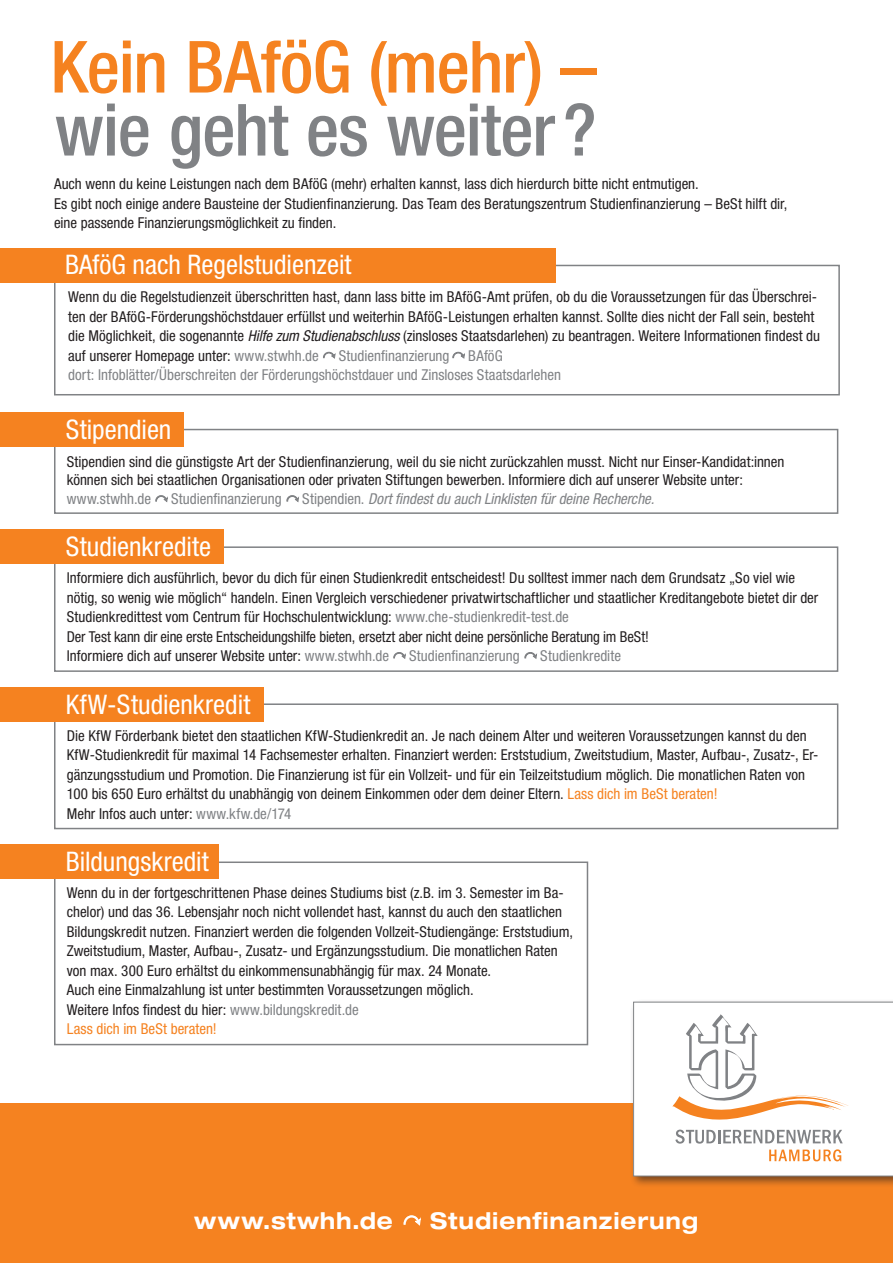
<style>
.page{position:relative;width:893px;height:1263px;background:#fff}
.page>*{position:absolute;margin:0;border:0;box-sizing:border-box;transform-origin:0 0}
.t1{font:500 condensed 72px "Helvetica Neue LT Pro";letter-spacing:-.015em;color:#f58220}
.t2{font:500 condensed 72px "Helvetica Neue LT Pro";letter-spacing:-.015em;color:#808285}
.Fließtext{font:condensed 27px "Helvetica Neue LT Pro";color:#fff}
.t3{font:700 expanded 23.1px "Helvetica Neue LT Pro";letter-spacing:.04em;color:#fff;scale:.91 1}
.t4{font:condensed 15px/19.5px "Helvetica Neue LT Pro";color:#231f20}
.t5{font:italic condensed 15px "Helvetica Neue LT Pro";color:#808285}
.s1{font-style:italic}
.s2{color:#808285}
.s3{font-family:"Lucida Sans Unicode";font-stretch:normal;color:#808285}
.s4{font-style:normal}
.s5{font-family:"Lucida Sans Unicode";font-style:normal;font-stretch:normal}
.s6{color:#f58220}
.s7{font-family:"Lucida Sans Unicode";font-weight:400;font-stretch:normal}
</style>
<div class="page">
<div style="left:54px;top:265px;width:786px;height:130px;border:2px solid #808285"></div>
<div style="left:54px;top:429px;width:784px;height:85px;border:2px solid #808285"></div>
<div style="left:54px;top:546px;width:784px;height:126px;border:2px solid #808285"></div>
<div style="left:54px;top:703px;width:784px;height:126px;border:2px solid #808285"></div>
<div style="left:0;top:413px;width:184px;height:34px;background:#f58220"></div>
<div style="left:0;top:529px;width:223px;height:34px;background:#f58220"></div>
<div style="left:0;top:687px;width:263px;height:34px;background:#f58220"></div>
<div style="left:54px;top:861px;width:534px;height:184px;border:2px solid #808285"></div>
<div style="left:0;top:844px;width:219px;height:34px;background:#f58220"></div>
<div style="left:0;top:248px;width:555px;height:34px;background:#f58220"></div>
<div style="left:0;top:1103px;width:893px;height:160px;background:#f58220"></div>
<div style="left:630px;top:998px;width:263px;height:190px;background:#231f20;opacity:.6"></div>
<div style="left:633px;top:1002px;width:260px;height:174px;background:#fff"></div>
<svg style="left:769px;top:1149px;width:72px;height:12px"></svg>
<svg style="left:675px;top:1129px;width:168px;height:14px"></svg>
<svg style="left:672px;top:1014px;width:177px;height:106px"></svg>
<p class="t1" style="left:50px;top:24px;width:547px">Kein BAföG (mehr) –</p>
<p class="t2" style="left:55px;top:87px;width:543px">wie geht es weiter ?</p>
<p class="t4" style="left:54px;top:174px;width:735px">Auch wenn du keine Leistungen nach dem BAföG (mehr) erhalten kannst, lass dich hierdurch bitte nicht entmutigen.<br>Es gibt noch einige andere Bausteine der Studienfinanzierung. Das Team des Beratungszentrum Studienfinanzierung – BeSt hilft dir, eine passende Finanzierungsmöglichkeit zu finden.</p>
<p class="Fließtext" style="left:65px;top:249px;width:288px">BAföG nach Regelstudienzeit</p>
<p class="t4" style="left:68px;top:287px;width:753px">Wenn du die Regelstudienzeit überschritten hast, dann lass bitte im BAföG-Amt prüfen, ob du die Voraussetzungen für das Überschrei&shy;ten der BAföG-Förderungshöchstdauer erfüllst und weiterhin BAföG-Leistungen erhalten kannst. Sollte dies nicht der Fall sein, besteht die Möglichkeit, die sogenannte <span class="s1">Hilfe zum Studienabschluss</span> (zinsloses Staatsdarlehen) zu beantragen. Weitere Informationen findest du auf unserer Homepage unter: <span class="s2">www.stwhh.de</span> <span class="s3">↷</span><span class="s2">Studienfinanzierung</span> <span class="s3">↷</span><span class="s2">BAföG<br>dort: Infoblätter/Überschreiten der Förderungshöchstdauer und Zinsloses Staatsdarlehen</span></p>
<p class="Fließtext" style="left:66px;top:414px;width:107px">Stipendien</p>
<p class="t4" style="left:67px;top:452px;width:719px;line-height:18px">Stipendien sind die günstigste Art der Studienfinanzierung, weil du sie nicht zurückzahlen musst. Nicht nur Einser-Kandidat:innen können sich bei staatlichen Organisationen oder privaten Stiftungen bewerben. Informiere dich auf unserer Website unter:</p>
<p class="t5" style="left:67px;top:490px;width:589px"><span class="s4">www.stwhh.de</span> <span class="s5">↷</span><span class="s4">Studienfinanzierung</span> <span class="s5">↷</span><span class="s4">Stipendien.</span> Dort findest du auch Linklisten für deine Recherche.</p>
<p class="Fließtext" style="left:66px;top:531px;width:147px">Studienkredite</p>
<p class="t4" style="left:67px;top:568px;width:753px">Informiere dich ausführlich, bevor du dich für einen Studienkredit entscheidest! Du solltest immer nach dem Grundsatz „So viel wie nötig, so wenig wie möglich“ handeln. Einen Vergleich verschiedener privatwirtschaftlicher und staatlicher Kreditangebote bietet dir der Studienkredittest vom Centrum für Hochschulentwicklung: <span class="s2">www.che-studienkredit-test.de<br></span>Der Test kann dir eine erste Entscheidungshilfe bieten, ersetzt aber nicht deine persönliche Beratung im BeSt!<br>Informiere dich auf unserer Website unter: <span class="s2">www.stwhh.de</span> <span class="s3">↷</span><span class="s2">Studienfinanzierung</span> <span class="s3">↷</span><span class="s2">Studienkredite</span></p>
<p class="Fließtext" style="left:66px;top:688px;width:186px">KfW-Studienkredit</p>
<p class="t4" style="left:67px;top:725px;width:753px">Die KfW Förderbank bietet den staatlichen KfW-Studienkredit an. Je nach deinem Alter und weiteren Voraussetzungen kannst du den KfW-Studienkredit für maximal 14 Fachsemester erhalten. Finanziert werden: Erststudium, Zweitstudium, Master, Aufbau-, Zusatz-, Er&shy;gänzungsstudium und Promotion. Die Finanzierung ist für ein Vollzeit- und für ein Teilzeitstudium möglich. Die monatlichen Raten von 100 bis 650 Euro erhältst du unabhängig von deinem Einkommen oder dem deiner Eltern. <span class="s6">Lass dich im BeSt beraten!<br></span>Mehr Infos auch unter: <span class="s2">www.kfw.de/174</span></p>
<p class="Fließtext" style="left:66px;top:846px;width:145px">Bildungskredit</p>
<p class="t4" style="left:67px;top:882px;width:508px">Wenn du in der fortgeschrittenen Phase deines Studiums bist (z.B. im 3. Semester im Ba&shy;chelor) und das 36. Lebensjahr noch nicht vollendet hast, kannst du auch den staatlichen Bildungskredit nutzen. Finanziert werden die folgenden Vollzeit-Studiengänge: Erststudium, Zweitstudium, Master, Aufbau-, Zusatz- und Ergänzungsstudium. Die monatlichen Raten von max. 300 Euro erhältst du einkommensunabhängig für max. 24 Monate.<br>Auch eine Einmalzahlung ist unter bestimmten Voraussetzungen möglich.<br>Weitere Infos findest du hier: <span class="s2">www.bildungskredit.de<br></span><span class="s6">Lass dich im BeSt beraten!</span></p>
<p class="t3" style="left:194px;top:1206px;width:555px">www.stwhh.de <span class="s7">↷</span> Studienfinanzierung</p>
</div>
